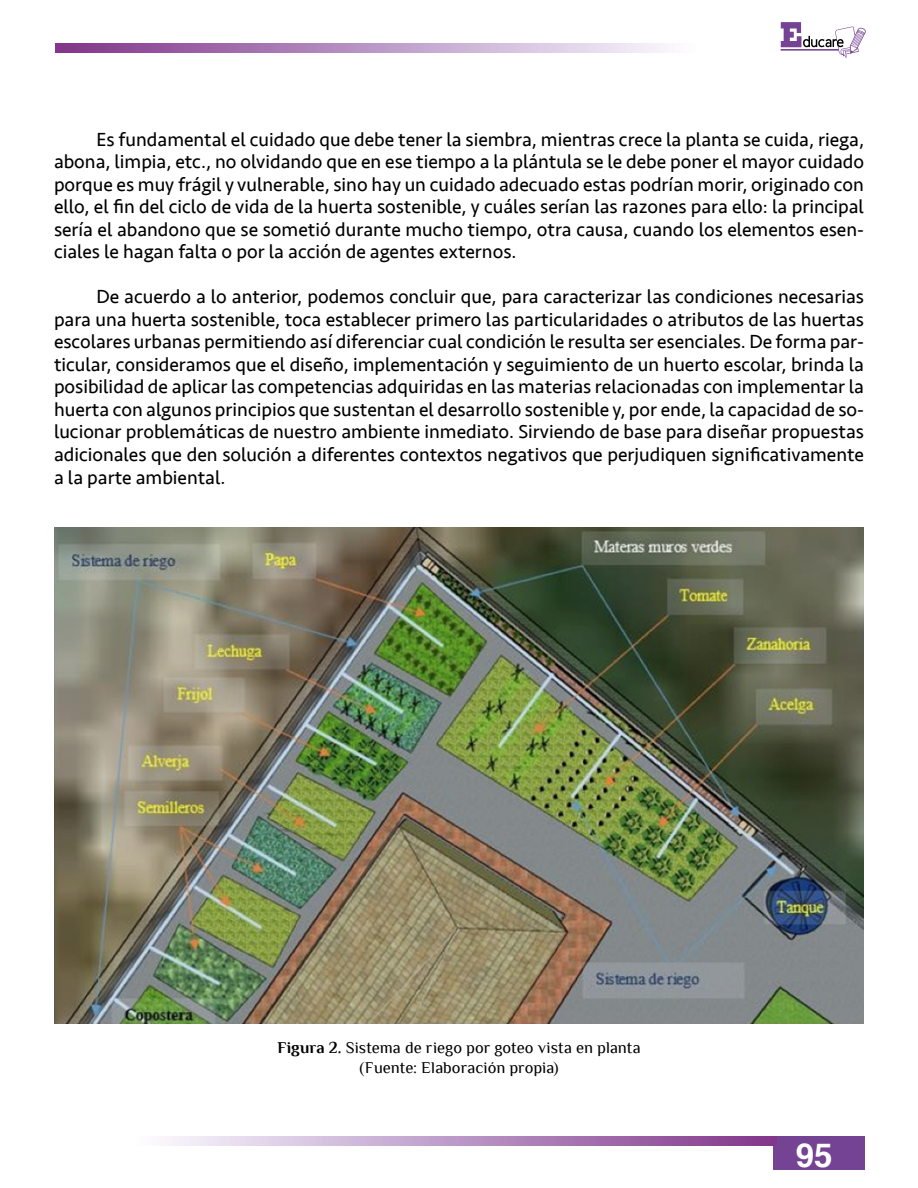
<style>
.page{position:relative;width:918px;height:1188px;background:#fff}
.page>*{position:absolute;margin:0;border:0;box-sizing:border-box;transform-origin:0 0}
.t1{font:700 33px "Helvetica";color:#fff}
.t2{font:19.5px/22.6px "Seravek";color:#000;text-align:justify}
.Citas{font:16.5px/19.8px "Philosopher";color:#000;text-align:center}
.s1{font-weight:700}
</style>
<div class="page">
<svg style="left:56px;top:43px;width:612px;height:9px;background:#ba94c3"></svg>
<div style="left:773px;top:1136px;width:91px;height:34px;background:#754393"></div>
<svg style="left:166px;top:1136px;width:611px;height:9px;background:#ba94c3"></svg>
<svg style="left:781px;top:22px;width:85px;height:36px"></svg>
<img style="left:54px;top:528px;width:810px;height:495px">
<p class="t2" style="left:54px;top:128px;width:812px;text-indent:43px">Es fundamental el cuidado que debe tener la siembra, mientras crece la planta se cuida, riega, abona, limpia, etc., no olvidando que en ese tiempo a la plántula se le debe poner el mayor cuidado porque es muy frágil y vulnerable, sino hay un cuidado adecuado estas podrían morir, originado con ello, el fin del ciclo de vida de la huerta sostenible, y cuáles serían las razones para ello: la principal sería el abandono que se sometió durante mucho tiempo, otra causa, cuando los elementos esen&shy;ciales le hagan falta o por la acción de agentes externos.</p>
<p class="t2" style="left:54px;top:285px;width:812px;text-indent:43px">De acuerdo a lo anterior, podemos concluir que, para caracterizar las condiciones necesarias para una huerta sostenible, toca establecer primero las particularidades o atributos de las huertas escolares urbanas permitiendo así diferenciar cual condición le resulta ser esenciales. De forma par&shy;ticular, consideramos que el diseño, implementación y seguimiento de un huerto escolar, brinda la posibilidad de aplicar las competencias adquiridas en las materias relacionadas con implementar la huerta con algunos principios que sustentan el desarrollo sostenible y, por ende, la capacidad de so&shy;lucionar problemáticas de nuestro ambiente inmediato. Sirviendo de base para diseñar propuestas adicionales que den solución a diferentes contextos negativos que perjudiquen significativamente a la parte ambiental.</p>
<p class="Citas" style="left:277px;top:1038px;width:365px"><span class="s1">Figura 2.</span> Sistema de riego por goteo vista en planta (Fuente: Elaboración propia)</p>
<h1 class="t1" style="left:796px;top:1129px;width:38px">95</h1>
</div>
